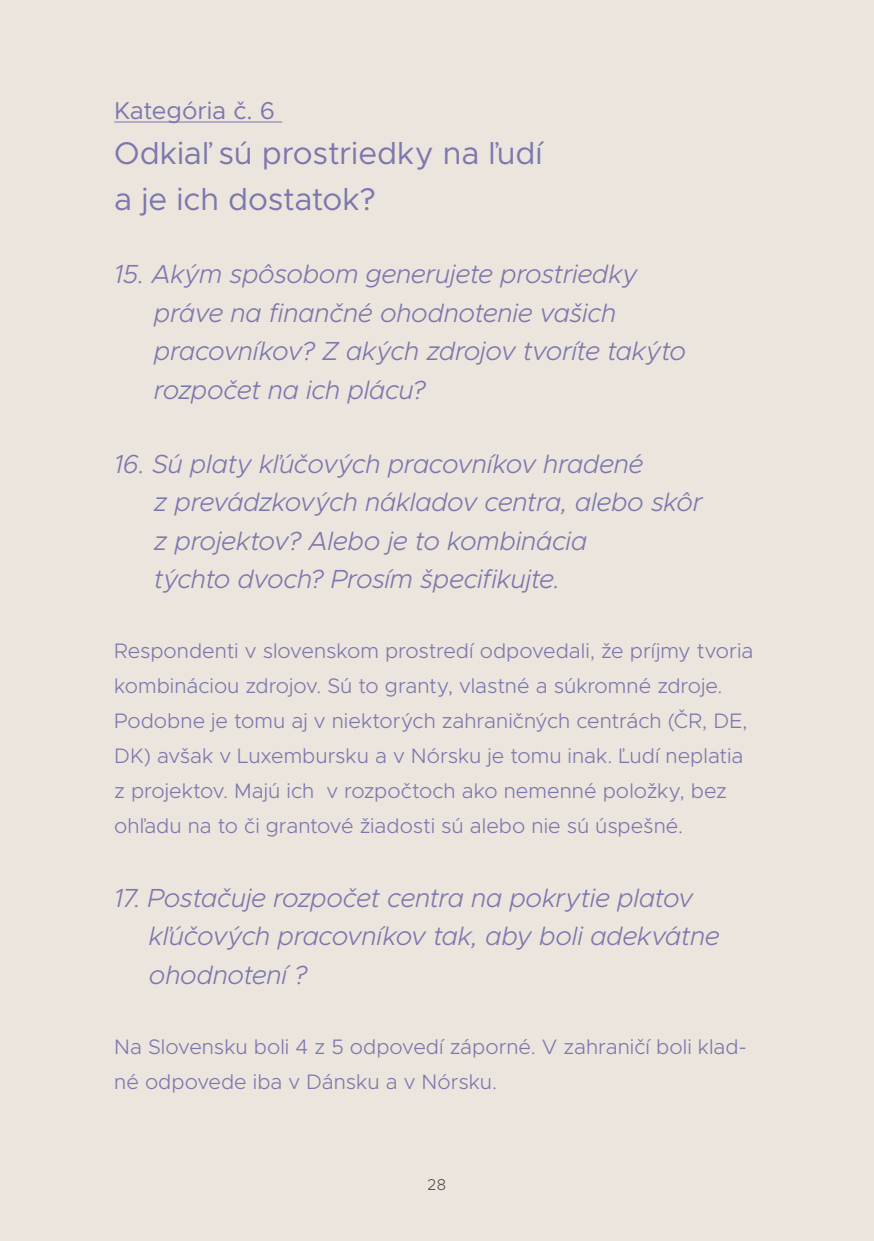
<style>
.page{position:relative;width:874px;height:1241px;background:#fff}
.page>*{position:absolute;margin:0;border:0;box-sizing:border-box;transform-origin:0 0}
.t1{font:31.5px/45.5px "Metropolis";color:#7c77ad}
.t2{font:italic 300 26.25px/38.5px "Metropolis";letter-spacing:-.015em;color:#7c77ad}
.t3{font:24.5px "Metropolis";letter-spacing:-.005em;color:#7c77ad}
.t4{font:300 21px/35px "Metropolis";color:#7c77ad}
.t5{font:300 15.75px "Metropolis";color:#000}
</style>
<div class="page">
<div style="left:0;top:0;width:873px;height:1240px;background:#ebe5dd"></div>
<hr style="left:114px;top:122px;width:168px;height:1px;background:#7c77ad">
<p class="t3" style="left:114px;top:95px;width:162px">Kategória č. 6</p>
<h1 class="t1" style="left:114px;top:131px;width:430px">Odkiaľ sú prostriedky na ľudí a je ich dostatok?</h1>
<p class="t2" style="left:154px;top:255px;width:533px;text-indent:-40px">15. Akým spôsobom generujete prostriedky práve na finančné ohodnotenie vašich pracovníkov? Z akých zdrojov tvoríte takýto rozpočet na ich plácu?</p>
<p class="t2" style="left:154px;top:444px;width:550px;text-indent:-40px">16. Sú platy kľúčových pracovníkov hradené<br>z prevádzkových nákladov centra, alebo skôr z projektov? Alebo je to kombinácia<br>týchto dvoch? Prosím špecifikujte.</p>
<p class="t4" style="left:114px;top:633px;width:640px">Respondenti v slovenskom prostredí odpovedali, že príjmy tvoria kombináciou zdrojov. Sú to granty, vlastné a súkromné zdroje.<br>Podobne je tomu aj v niektorých zahraničných centrách (ČR, DE, DK) avšak v Luxembursku a v Nórsku je tomu inak. Ľudí neplatia z projektov. Majú ich v rozpočtoch ako nemenné položky, bez ohľadu na to či grantové žiadosti sú alebo nie sú úspešné.</p>
<p class="t2" style="left:149px;top:878px;width:572px;text-indent:-35px">17. Postačuje rozpočet centra na pokrytie platov kľúčových pracovníkov tak, aby boli adekvátne ohodnotení ?</p>
<p class="t4" style="left:114px;top:1028px;width:633px">Na Slovensku boli 4 z 5 odpovedí záporné. V zahraničí boli klad&shy;né odpovede iba v Dánsku a v Nórsku.</p>
<p class="t5" style="left:427px;top:1174px;width:20px">28</p>
</div>
